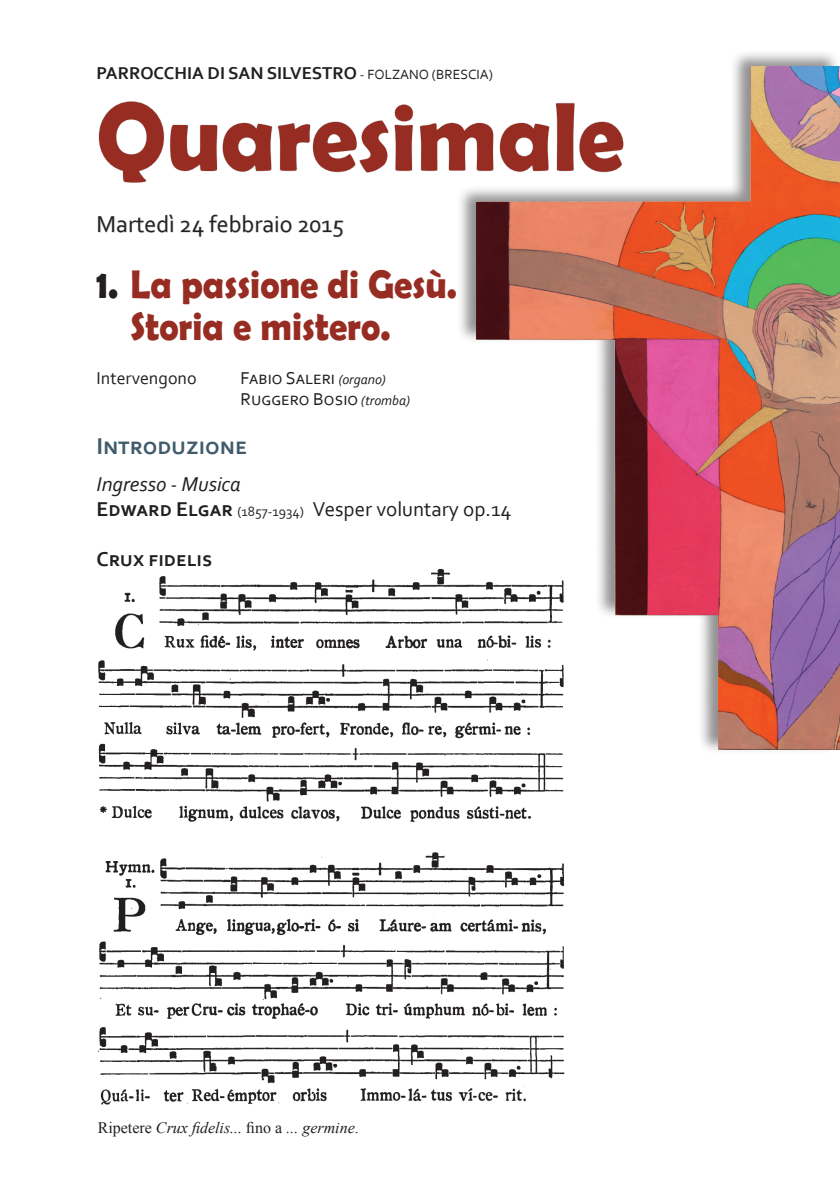
<style>
.page{position:relative;width:840px;height:1191px;background:#fff}
.page>*{position:absolute;margin:0;border:0;box-sizing:border-box;transform-origin:0 0}
.t1{font:700 98px "Berlin Sans FB Demi";color:#962c22;scale:.95 1}
.t2{font:700 40px "Berlin Sans FB Demi";color:#962c22;scale:.91 1}
.t3{font:24px "Corbel";color:#231f20}
.Titolo_1{font:700 24px "Corbel";color:#405b6b}
.Testo_1{font:21px "Corbel";color:#231f20}
.Testo_1-2{font:italic 21px "Corbel";color:#231f20}
.Testo_1-3{font:700 21px "Corbel";color:#231f20}
.t4{font:18px "Corbel";color:#231f20}
.t5{font:700 18px "Corbel";color:#231f20}
.t6{font:italic 16px "Times New Roman";color:#231f20}
.s1{font-weight:400;font-size:14px}
.s2{color:#231f20}
.s3{font-style:italic;font-size:14px}
.s4{font-weight:700}
.s5{font-size:14px}
.s6{font-style:normal}
</style>
<div class="page">
<div style="left:456px;top:49px;width:383px;height:706px;background:#231f20;opacity:.5"></div>
<img style="left:476px;top:66px;width:363px;height:683px">
<svg style="left:98px;top:101px;width:526px;height:82px"></svg>
<svg style="left:98px;top:214px;width:76px;height:19px"></svg>
<svg style="left:181px;top:214px;width:111px;height:24px"></svg>
<svg style="left:298px;top:220px;width:45px;height:18px"></svg>
<img style="left:98px;top:568px;width:486px;height:254px">
<img style="left:98px;top:852px;width:467px;height:253px">
<p class="t5" style="left:96px;top:62px;width:398px">PARROCCHIA DI SAN SILVESTRO <span class="s1">- FOLZANO (BRESCIA)</span></p>
<p class="t1" style="left:96px;top:80px;width:557px">Quaresimale</p>
<p class="t3" style="left:96px;top:209px;width:249px">Martedì 24 febbraio 2015</p>
<p class="t2" style="left:96px;top:261px;width:397px"><span class="s2">1.</span> La passione di Gesù.</p>
<p class="t2" style="left:130px;top:303px;width:287px">Storia e mistero.</p>
<p class="t4" style="left:96px;top:366px;width:102px">Intervengono</p>
<p class="t4" style="left:240px;top:366px;width:147px">Fabio Saleri <span class="s3">(organo)</span></p>
<p class="t4" style="left:240px;top:388px;width:171px">Ruggero Bosio <span class="s3">(tromba)</span></p>
<p class="Titolo_1" style="left:96px;top:431px;width:152px">Introduzione</p>
<p class="Testo_1-2" style="left:96px;top:470px;width:146px">Ingresso - Musica</p>
<p class="Testo_1" style="left:96px;top:496px;width:416px"><span class="s4">Edward Elgar</span> <span class="s5">(1857-1934)</span> Vesper voluntary op.14</p>
<p class="Testo_1-3" style="left:96px;top:546px;width:117px">Crux fidelis</p>
<p class="t6" style="left:98px;top:1116px;width:262px"><span class="s6">Ripetere</span> Crux fidelis... <span class="s6">fino a</span> ... germine<span class="s6">.</span></p>
</div>
